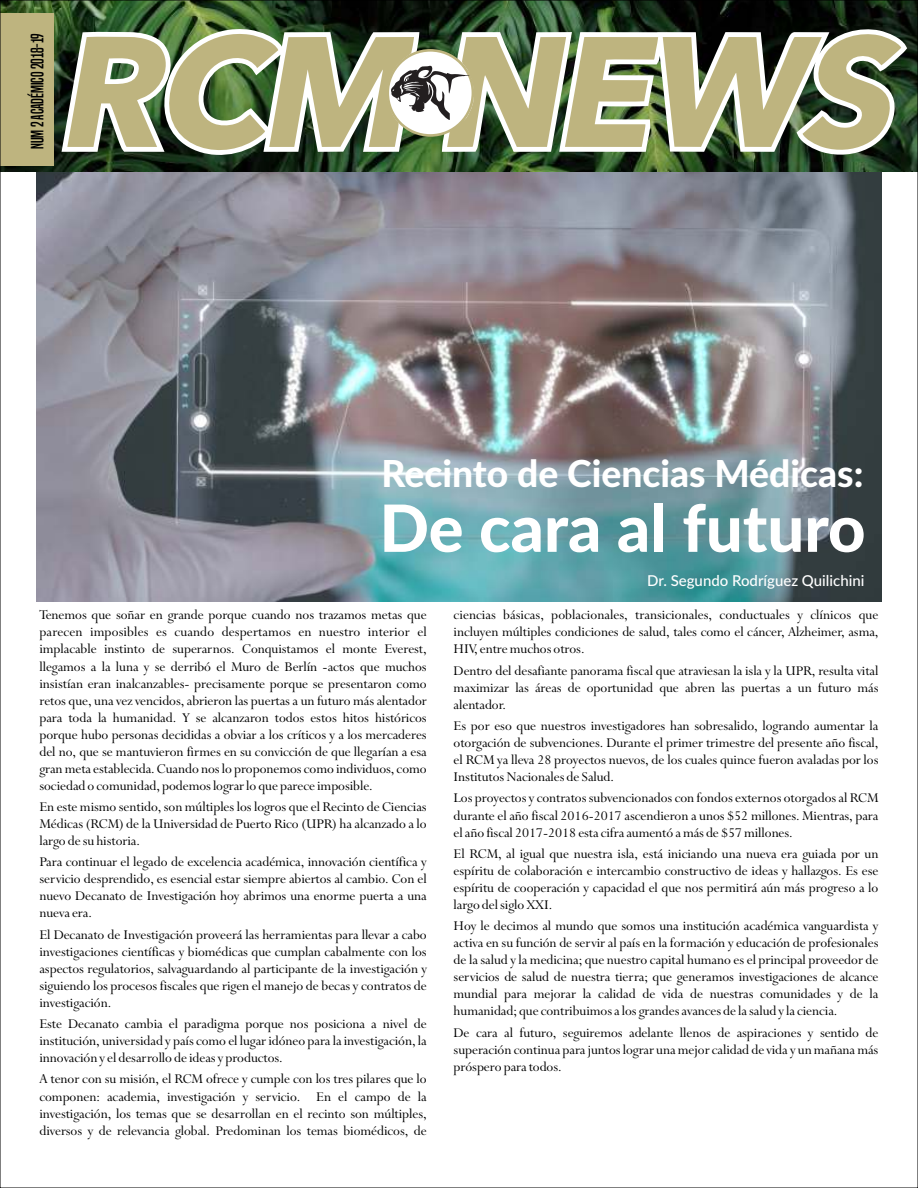
<style>
.page{position:relative;width:918px;height:1188px;background:#fff}
.page>*{position:absolute;margin:0;border:0;box-sizing:border-box;transform-origin:0 0}
.t1{font:800 65.1px "Lato";color:#fff}
.t2{font:800 37.2px "Lato";color:#fff}
.t3{font:16.5px "Built Titling Rg";color:#000}
.t4{font:15px/17.1px "Lapidary 333 BT";color:#000;text-align:justify}
.t5{font:500 15px "Lato";color:#fff}
</style>
<div class="page">
<img style="left:36px;top:171px;width:846px;height:431px">
<img style="left:2px;top:2px;width:914px;height:169px">
<div style="left:0;top:13px;width:54px;height:152px;background:#beb47f"></div>
<svg style="left:62px;top:24px;width:845px;height:137px"></svg>
<svg style="left:67px;top:30px;width:834px;height:133px"></svg>
<svg style="left:386px;top:49px;width:88px;height:88px"></svg>
<div style="left:389px;top:52px;width:83px;height:82px;background:#fff;border-radius:50%"></div>
<svg style="left:390px;top:66px;width:80px;height:54px"></svg>
<p class="t3" style="left:31px;top:149px;width:117px;rotate:-90deg">NUM 2 ACADéMICO 2018-19</p>
<h2 class="t2" style="left:382px;top:457px;width:483px">Recinto de Ciencias Médicas:</h2>
<h1 class="t1" style="left:379px;top:499px;width:488px">De cara al futuro</h1>
<p class="t5" style="left:647px;top:574px;width:219px">Dr. Segundo Rodríguez Quilichini</p>
<p class="t4" style="left:39px;top:607px;width:389px">Tenemos que soñar en grande porque cuando nos trazamos metas que parecen imposibles es cuando despertamos en nuestro interior el implacable instinto de superarnos. Conquistamos el monte Everest, llegamos a la luna y se derribó el Muro de Berlín -actos que muchos insistían eran inalcanzables- precisamente porque se presentaron como retos que, una vez vencidos, abrieron las puertas a un futuro más alentador para toda la humanidad. Y se alcanzaron todos estos hitos históricos porque hubo personas decididas a obviar a los críticos y a los mercaderes del no, que se mantuvieron firmes en su convicción de que llegarían a esa gran meta establecida. Cuando nos lo proponemos como individuos, como sociedad o comunidad, podemos lograr lo que parece imposible.</p>
<p class="t4" style="left:39px;top:799px;width:389px">En este mismo sentido, son múltiples los logros que el Recinto de Ciencias Médicas (RCM) de la Universidad de Puerto Rico (UPR) ha alcanzado a lo largo de su historia.</p>
<p class="t4" style="left:39px;top:854px;width:389px">Para continuar el legado de excelencia académica, innovación científica y servicio desprendido, es esencial estar siempre abiertos al cambio. Con el nuevo Decanato de Investigación hoy abrimos una enorme puerta a una nueva era.</p>
<p class="t4" style="left:39px;top:926px;width:389px">El Decanato de Investigación proveerá las herramientas para llevar a cabo investigaciones científicas y biomédicas que cumplan cabalmente con los aspectos regulatorios, salvaguardando al participante de la investigación y siguiendo los procesos fiscales que rigen el manejo de becas y contratos de investigación.</p>
<p class="t4" style="left:39px;top:1016px;width:389px">Este Decanato cambia el paradigma porque nos posiciona a nivel de institución, universidad y país como el lugar idóneo para la investigación, la innovación y el desarrollo de ideas y productos.</p>
<p class="t4" style="left:39px;top:1071px;width:389px">A tenor con su misión, el RCM ofrece y cumple con los tres pilares que lo componen: academia, investigación y servicio. En el campo de la investigación, los temas que se desarrollan en el recinto son múltiples, diversos y de relevancia global. Predominan los temas biomédicos, de</p>
<p class="t4" style="left:454px;top:607px;width:426px">ciencias básicas, poblacionales, transicionales, conductuales y clínicos que incluyen múltiples condiciones de salud, tales como el cáncer, Alzheimer, asma, HIV, entre muchos otros.</p>
<p class="t4" style="left:454px;top:662px;width:426px">Dentro del desafiante panorama fiscal que atraviesan la isla y la UPR, resulta vital maximizar las áreas de oportunidad que abren las puertas a un futuro más alentador.</p>
<p class="t4" style="left:454px;top:718px;width:426px">Es por eso que nuestros investigadores han sobresalido, logrando aumentar la otorgación de subvenciones. Durante el primer trimestre del presente año fiscal, el RCM ya lleva 28 proyectos nuevos, de los cuales quince fueron avaladas por los Institutos Nacionales de Salud.</p>
<p class="t4" style="left:454px;top:790px;width:426px">Los proyectos y contratos subvencionados con fondos externos otorgados al RCM durante el año fiscal 2016-2017 ascendieron a unos $52 millones. Mientras, para el año fiscal 2017-2018 esta cifra aumentó a más de $57 millones.</p>
<p class="t4" style="left:454px;top:845px;width:426px">El RCM, al igual que nuestra isla, está iniciando una nueva era guiada por un espíritu de colaboración e intercambio constructivo de ideas y hallazgos. Es ese espíritu de cooperación y capacidad el que nos permitirá aún más progreso a lo largo del siglo XXI.</p>
<p class="t4" style="left:454px;top:918px;width:426px">Hoy le decimos al mundo que somos una institución académica vanguardista y activa en su función de servir al país en la formación y educación de profesionales de la salud y la medicina; que nuestro capital humano es el principal proveedor de servicios de salud de nuestra tierra; que generamos investigaciones de alcance mundial para mejorar la calidad de vida de nuestras comunidades y de la humanidad; que contribuimos a los grandes avances de la salud y la ciencia.</p>
<p class="t4" style="left:454px;top:1024px;width:426px">De cara al futuro, seguiremos adelante llenos de aspiraciones y sentido de superación continua para juntos lograr una mejor calidad de vida y un mañana más próspero para todos.</p>
</div>
